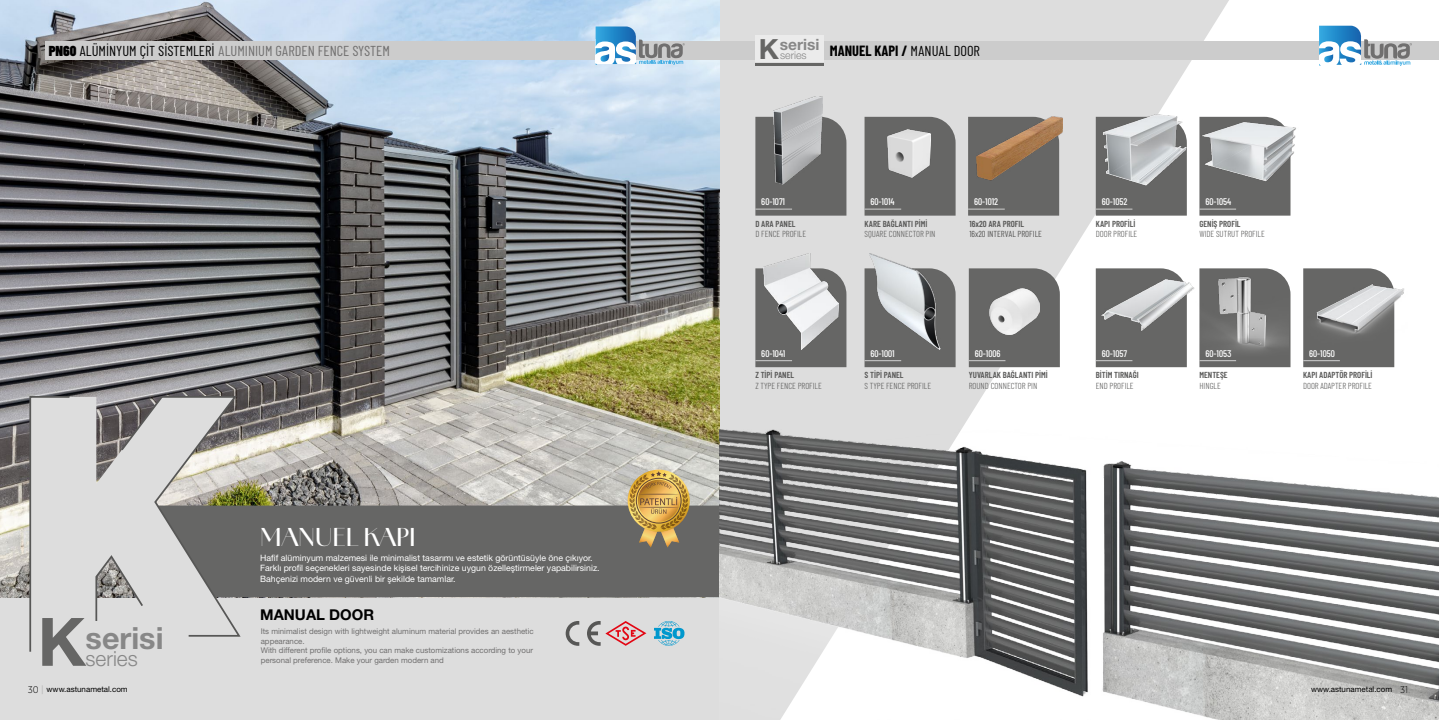
<style>
.page{position:relative;width:1439px;height:720px;background:#fff}
.page>*{position:absolute;margin:0;border:0;box-sizing:border-box;transform-origin:0 0}
.t1{font:900 340.99px "Montserrat";color:#ddd;scale:.83 1}
.t2{font:700 66.85px "Helvetica Neue";color:#666665}
.t3{font:700 30.54px "Helvetica Neue";color:#878787}
.t4{font:700 27.82px "Helvetica Neue";color:#666665}
.t5{font:500 23.62px "Amandine";color:#fff}
.t6{font:300 20.91px "Helvetica Neue";color:#878787}
.t7{font:700 15.58px "Helvetica Neue";color:#878787}
.t8{font:700 14.88px "Helvetica Neue";color:#000}
.t9{font:14.44px "Barlow Condensed";color:#706f6f}
.t10{font:700 14.44px "Barlow Condensed";color:#000}
.t11{font:300 10.67px "Helvetica Neue";color:#878787}
.t12{font:500 9.62px "Barlow Condensed";color:#fff}
.t13{font:8.75px/10.5px "Helvetica Neue";color:#fff}
.t14{font:300 8.75px "Barlow Condensed";color:#575756}
.t15{font:600 8.75px "Barlow Condensed";color:#575756}
.t16{font:8.75px "Barlow Condensed";color:#575756}
.t17{font:7.96px "Helvetica Neue";color:#000}
.t18{font:7.88px/9.5px "Helvetica Neue";color:#706f6f}
.s1{font-weight:900;color:#000}
.s2{color:#000}
.s3{font-weight:400}
.s4{font-family:"Gotham Narrow";font-weight:300;font-size:9.71px}
.s5{font-family:"Gotham Narrow";font-weight:300;font-size:9.71px;color:#9d9d9c}
</style>
<div class="page">
<div style="left:0;top:0;width:1229px;height:719px;background:#ddd"></div>
<img style="left:0;top:0;width:719px;height:597px">
<div style="left:242px;top:505px;width:477px;height:92px;background:#666665"></div>
<div style="left:45px;top:42px;width:674px;height:18px;background:#ccc"></div>
<div style="left:719px;top:42px;width:720px;height:18px;background:#ccc"></div>
<svg style="left:654px;top:620px;width:30px;height:25px"></svg>
<svg style="left:566px;top:620px;width:13px;height:25px"></svg>
<svg style="left:587px;top:620px;width:59px;height:25px"></svg>
<img style="left:628px;top:469px;width:62px;height:78px">
<svg style="left:595px;top:26px;width:90px;height:39px;background:#9ebed5"></svg>
<svg style="left:1319px;top:26px;width:93px;height:40px"></svg>
<div style="left:755px;top:36px;width:69px;height:26px;background:#ebebeb"></div>
<hr style="left:755px;top:64px;width:69px;height:2px;background:#666665">
<svg style="left:95px;top:395px;width:147px;height:242px;background:#969390"></svg>
<svg style="left:29px;top:395px;width:42px;height:258px;background:#a7a4a1"></svg>
<div style="left:1095px;top:192px;width:91px;height:23px;background:#666665"></div>
<hr style="left:1095px;top:208px;width:37px;height:1px;background:#d0d0d0">
<div style="left:1199px;top:186px;width:91px;height:29px;background:#666665"></div>
<hr style="left:1199px;top:208px;width:37px;height:1px;background:#d0d0d0">
<img style="left:1206px;top:109px;width:90px;height:77px">
<img style="left:719px;top:279px;width:720px;height:440px">
<svg style="left:1199px;top:279px;width:91px;height:88px"></svg>
<hr style="left:1199px;top:360px;width:37px;height:1px;background:#d0d0d0">
<div style="left:1095px;top:343px;width:91px;height:24px;background:#666665"></div>
<hr style="left:1095px;top:360px;width:37px;height:1px;background:#d0d0d0">
<div style="left:1303px;top:344px;width:91px;height:23px;background:#666665"></div>
<hr style="left:1303px;top:360px;width:37px;height:1px;background:#d0d0d0">
<img style="left:1303px;top:268px;width:104px;height:76px">
<img style="left:1088px;top:105px;width:118px;height:87px">
<img style="left:1086px;top:248px;width:127px;height:95px">
<img style="left:1196px;top:264px;width:93px;height:96px">
<div style="left:864px;top:117px;width:91px;height:98px;background:#666665"></div>
<hr style="left:864px;top:208px;width:37px;height:1px;background:#d0d0d0">
<img style="left:887px;top:130px;width:43px;height:48px">
<div style="left:968px;top:117px;width:91px;height:98px;background:#666665"></div>
<hr style="left:968px;top:208px;width:36px;height:1px;background:#d0d0d0">
<img style="left:977px;top:116px;width:86px;height:64px">
<div style="left:755px;top:117px;width:91px;height:98px;background:#666665"></div>
<hr style="left:755px;top:208px;width:37px;height:1px;background:#d0d0d0">
<img style="left:774px;top:96px;width:48px;height:88px">
<svg style="left:755px;top:268px;width:91px;height:99px;background:#6c6c6b"></svg>
<img style="left:763px;top:253px;width:75px;height:97px">
<hr style="left:755px;top:360px;width:37px;height:1px;background:#d0d0d0">
<svg style="left:864px;top:268px;width:91px;height:99px;background:#6d6d6c"></svg>
<img style="left:870px;top:253px;width:70px;height:97px">
<hr style="left:864px;top:360px;width:37px;height:1px;background:#d0d0d0">
<div style="left:969px;top:268px;width:91px;height:99px;background:#666665"></div>
<hr style="left:969px;top:360px;width:36px;height:1px;background:#d0d0d0">
<img style="left:989px;top:288px;width:50px;height:46px">
<h3 class="t9" style="left:49px;top:42px;width:343px"><span class="s1">PN60</span> <span class="s2">ALÜMİNYUM ÇİT SİSTEMLERİ</span> ALUMINIUM GARDEN FENCE SYSTEM</h3>
<h3 class="t7" style="left:779px;top:32px;width:41px">serisi</h3>
<h3 class="t4" style="left:759px;top:28px;width:22px">K</h3>
<p class="t11" style="left:780px;top:46px;width:28px">series</p>
<h3 class="t10" style="left:830px;top:41px;width:152px">MANUEL KAPI / <span class="s3">MANUAL DOOR</span></h3>
<h1 class="t1" style="left:14px;top:258px;width:264px">K</h1>
<h2 class="t2" style="left:38px;top:589px;width:50px">K</h2>
<h3 class="t3" style="left:86px;top:613px;width:80px">serisi</h3>
<h3 class="t6" style="left:86px;top:641px;width:54px">series</h3>
<h3 class="t5" style="left:260px;top:519px;width:157px">MANUEL KAPI</h3>
<p class="t13" style="left:260px;top:552px;width:341px">Hafif alüminyum malzemesi ile minimalist tasarımı ve estetik görüntüsüyle öne çıkıyor.<br>Farklı profil seçenekleri sayesinde kişisel tercihinize uygun özelleştirmeler yapabilirsiniz.<br>Bahçenizi modern ve güvenli bir şekilde tamamlar.</p>
<h3 class="t8" style="left:260px;top:602px;width:115px">MANUAL DOOR</h3>
<p class="t18" style="left:261px;top:627px;width:274px">Its minimalist design with lightweight aluminum material provides an aesthetic appearance.<br>With different profile options, you can make customizations according to your personal preference. Make your garden modern and</p>
<p class="t12" style="left:761px;top:196px;width:25px">60-1071</p>
<p class="t12" style="left:974px;top:196px;width:26px">60-1012</p>
<p class="t15" style="left:755px;top:218px;width:42px">D ARA PANEL</p>
<p class="t14" style="left:755px;top:228px;width:52px">D FENCE PROFILE</p>
<p class="t12" style="left:870px;top:196px;width:26px">60-1014</p>
<p class="t15" style="left:864px;top:218px;width:65px">KARE BAĞLANTI PİMİ</p>
<p class="t14" style="left:864px;top:228px;width:72px">SQUARE CONNECTOR PIN</p>
<p class="t15" style="left:969px;top:218px;width:56px">16x20 ARA PROFIL</p>
<p class="t16" style="left:969px;top:228px;width:74px">16x20 INTERVAL PROFILE</p>
<p class="t12" style="left:1101px;top:196px;width:27px">60-1052</p>
<p class="t15" style="left:1095px;top:218px;width:41px">KAPI PROFİLİ</p>
<p class="t14" style="left:1095px;top:228px;width:43px">DOOR PROFILE</p>
<p class="t12" style="left:761px;top:347px;width:26px">60-1041</p>
<p class="t15" style="left:755px;top:369px;width:40px">Z TİPİ PANEL</p>
<p class="t14" style="left:755px;top:379px;width:68px">Z TYPE FENCE PROFILE</p>
<p class="t12" style="left:870px;top:347px;width:26px">60-1001</p>
<p class="t15" style="left:864px;top:369px;width:41px">S TİPİ PANEL</p>
<p class="t14" style="left:864px;top:379px;width:68px">S TYPE FENCE PROFILE</p>
<p class="t12" style="left:974px;top:347px;width:27px">60-1006</p>
<p class="t15" style="left:969px;top:369px;width:80px">YUVARLAK BAĞLANTI PİMİ</p>
<p class="t14" style="left:969px;top:379px;width:70px">ROUND CONNECTOR PIN</p>
<p class="t12" style="left:1101px;top:347px;width:27px">60-1057</p>
<p class="t15" style="left:1095px;top:369px;width:44px">BİTİM TIRNAĞI</p>
<p class="t14" style="left:1095px;top:379px;width:39px">END PROFILE</p>
<p class="t12" style="left:1205px;top:196px;width:27px">60-1054</p>
<p class="t15" style="left:1199px;top:218px;width:43px">GENİŞ PROFİL</p>
<p class="t14" style="left:1199px;top:228px;width:67px">WIDE SUTRUT PROFILE</p>
<p class="t12" style="left:1205px;top:347px;width:28px">60-1053</p>
<p class="t15" style="left:1199px;top:369px;width:30px">MENTEŞE</p>
<p class="t14" style="left:1199px;top:379px;width:23px">HINGLE</p>
<p class="t12" style="left:1309px;top:347px;width:27px">60-1050</p>
<p class="t15" style="left:1303px;top:369px;width:71px">KAPI ADAPTÖR PROFİLİ</p>
<p class="t14" style="left:1303px;top:379px;width:70px">DOOR ADAPTER PROFILE</p>
<p class="t17" style="left:28px;top:683px;width:101px"><span class="s4">30</span> <span class="s5">|</span> www.astunametal.com</p>
<p class="t17" style="left:1311px;top:683px;width:98px">www.astunametal.com <span class="s5">|</span> <span class="s4">31</span></p>
</div>
